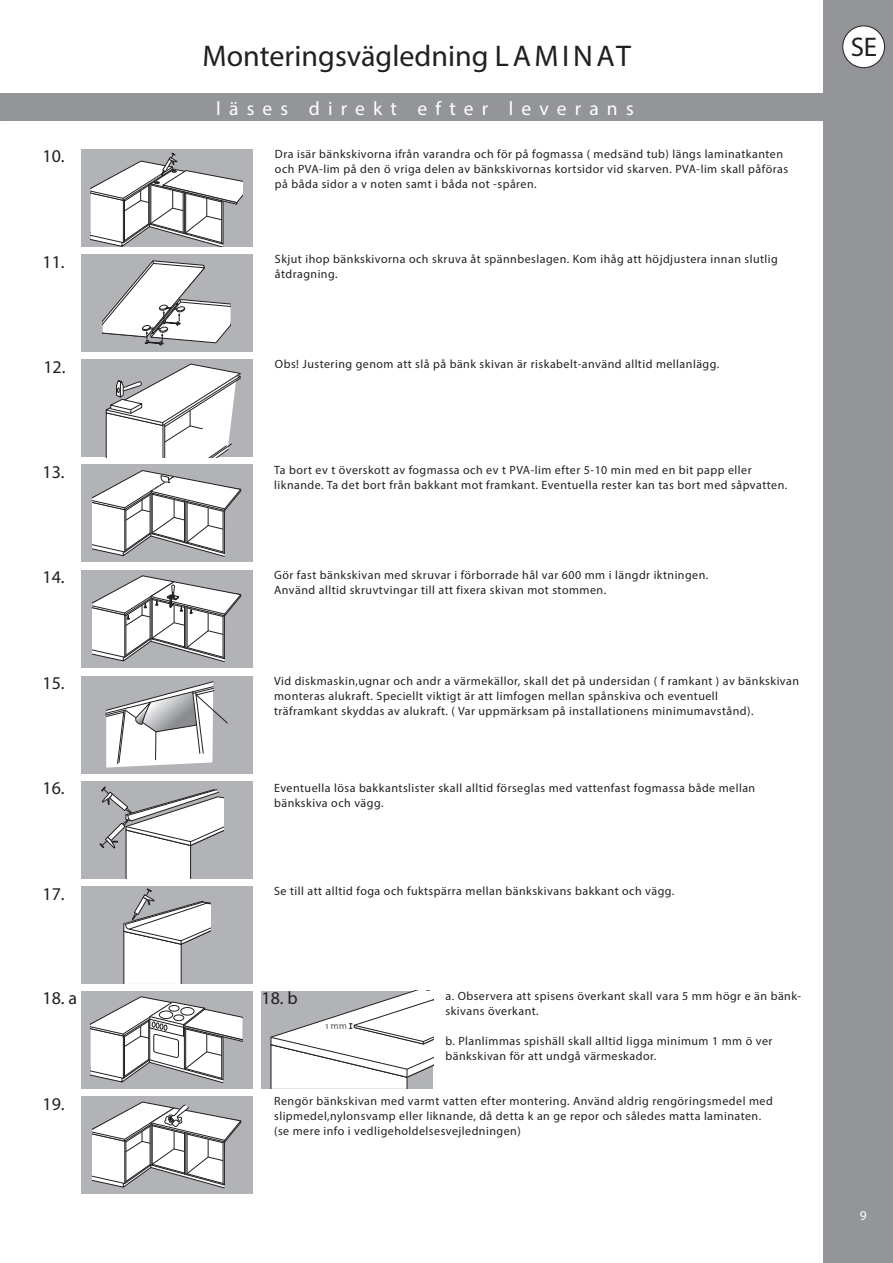
<style>
.page{position:relative;width:893px;height:1263px;background:#fff}
.page>*{position:absolute;margin:0;border:0;box-sizing:border-box;transform-origin:0 0}
.Normal{font:30px "Myriad Pro";color:#231f20}
.Normal-2{font:27px "Myriad Pro";color:#231f20}
.Normal-3{font:19.5px "Myriad Pro";letter-spacing:.42em;color:#fff}
.Normal-4{font:18px "Myriad Pro";color:#231f20}
.t1{font:13.5px "Myriad Pro";color:#fff}
.Brød{font:12px/15px "Myriad Pro";letter-spacing:.04em;color:#231f20}
.t2{font:300 9.15px "The Mix";color:#231f20}
</style>
<div class="page">
<div style="left:823px;top:0;width:70px;height:1263px;background:#939598"></div>
<div style="left:843px;top:26px;width:41px;height:42px;background:#fff;border-radius:50%"></div>
<div style="left:842px;top:26px;width:43px;height:42px;border:1px solid #231f20;border-radius:50%"></div>
<div style="left:0;top:94px;width:838px;height:27px;background:#939598"></div>
<div style="left:81px;top:149px;width:171px;height:98px;background:#b2b3b7"></div>
<svg style="left:91px;top:153px;width:151px;height:94px"></svg>
<div style="left:81px;top:254px;width:171px;height:98px;background:#b2b3b7"></div>
<svg style="left:103px;top:261px;width:127px;height:84px"></svg>
<div style="left:81px;top:465px;width:171px;height:97px;background:#b2b3b7"></div>
<svg style="left:92px;top:470px;width:149px;height:87px"></svg>
<div style="left:81px;top:570px;width:171px;height:98px;background:#b2b3b7"></div>
<svg style="left:92px;top:575px;width:149px;height:87px"></svg>
<div style="left:81px;top:991px;width:171px;height:98px;background:#b2b3b7"></div>
<svg style="left:91px;top:996px;width:151px;height:87px"></svg>
<div style="left:261px;top:991px;width:172px;height:98px;background:#b2b3b7"></div>
<svg style="left:270px;top:991px;width:163px;height:98px"></svg>
<div style="left:81px;top:1096px;width:171px;height:98px;background:#b2b3b7"></div>
<svg style="left:92px;top:1101px;width:149px;height:88px"></svg>
<div style="left:81px;top:676px;width:171px;height:97px;background:#b2b3b7"></div>
<svg style="left:105px;top:681px;width:123px;height:86px"></svg>
<div style="left:81px;top:886px;width:171px;height:98px;background:#b2b3b7"></div>
<svg style="left:123px;top:889px;width:88px;height:95px"></svg>
<div style="left:81px;top:781px;width:171px;height:98px;background:#b2b3b7"></div>
<svg style="left:99px;top:786px;width:125px;height:93px"></svg>
<div style="left:82px;top:359px;width:171px;height:98px;background:#b2b3b7"></div>
<svg style="left:105px;top:363px;width:136px;height:94px"></svg>
<p class="Normal" style="left:203px;top:37px;width:430px">Monteringsvägledning LAMINAT</p>
<p class="Normal-3" style="left:216px;top:96px;width:419px">läses direkt efter leverans</p>
<p class="Normal-4" style="left:43px;top:145px;width:24px">10.</p>
<p class="Brød" style="left:275px;top:146px;width:510px">Dra isär bänkskivorna ifrån varandra och för på fogmassa ( medsänd tub) längs laminatkanten</p>
<p class="Brød" style="left:275px;top:161px;width:515px">och PVA-lim på den ö vriga delen av bänkskivornas kortsidor vid skarven. PVA-lim skall påföras</p>
<p class="Brød" style="left:275px;top:176px;width:263px">på båda sidor a v noten samt i båda not -spåren.</p>
<p class="Normal-4" style="left:43px;top:250px;width:24px">11.</p>
<p class="Brød" style="left:275px;top:251px;width:504px">Skjut ihop bänkskivorna och skruva åt spännbeslagen. Kom ihåg att höjdjustera innan slutlig</p>
<p class="Brød" style="left:275px;top:266px;width:64px">åtdragning.</p>
<p class="Normal-4" style="left:43px;top:356px;width:24px">12.</p>
<p class="Brød" style="left:275px;top:357px;width:446px">Obs! Justering genom att slå på bänk skivan är riskabelt-använd alltid mellanlägg.</p>
<p class="Normal-4" style="left:43px;top:461px;width:24px">13.</p>
<p class="Brød" style="left:274px;top:462px;width:479px">Ta bort ev t överskott av fogmassa och ev t PVA-lim efter 5-10 min med en bit papp eller</p>
<p class="Brød" style="left:274px;top:477px;width:515px">liknande. Ta det bort från bakkant mot framkant. Eventuella rester kan tas bort med såpvatten.</p>
<p class="Normal-4" style="left:43px;top:566px;width:24px">14.</p>
<p class="Brød" style="left:274px;top:567px;width:436px">Gör fast bänkskivan med skruvar i förborrade hål var 600 mm i längdr iktningen.</p>
<p class="Brød" style="left:274px;top:582px;width:334px">Använd alltid skruvtvingar till att fixera skivan mot stommen.</p>
<p class="Normal-4" style="left:43px;top:672px;width:24px">15.</p>
<p class="Brød" style="left:274px;top:673px;width:526px">Vid diskmaskin,ugnar och andr a värmekällor, skall det på undersidan ( f ramkant ) av bänkskivan</p>
<p class="Brød" style="left:274px;top:688px;width:445px">monteras alukraft. Speciellt viktigt är att limfogen mellan spånskiva och eventuell</p>
<p class="Brød" style="left:274px;top:703px;width:481px">träframkant skyddas av alukraft. ( Var uppmärksam på installationens minimumavstånd).</p>
<p class="Normal-4" style="left:43px;top:777px;width:24px">16.</p>
<p class="Brød" style="left:274px;top:780px;width:483px">Eventuella lösa bakkantslister skall alltid förseglas med vattenfast fogmassa både mellan</p>
<p class="Brød" style="left:274px;top:795px;width:111px">bänkskiva och vägg.</p>
<p class="Normal-4" style="left:43px;top:882px;width:24px">17.</p>
<p class="Brød" style="left:274px;top:883px;width:402px">Se till att alltid foga och fuktspärra mellan bänkskivans bakkant och vägg.</p>
<p class="Brød" style="left:445px;top:988px;width:357px">a. Observera att spisens överkant skall vara 5 mm högr e än bänk&shy;skivans överkant.</p>
<p class="Brød" style="left:445px;top:1033px;width:328px">b. Planlimmas spishäll skall alltid ligga minimum 1 mm ö ver</p>
<p class="Brød" style="left:445px;top:1048px;width:212px">bänkskivan för att undgå värmeskador.</p>
<p class="Brød" style="left:274px;top:1093px;width:500px">Rengör bänkskivan med varmt vatten efter montering. Använd aldrig rengöringsmedel med</p>
<p class="Brød" style="left:274px;top:1108px;width:489px">slipmedel,nylonsvamp eller liknande, då detta k an ge repor och således matta laminaten.</p>
<p class="Brød" style="left:274px;top:1123px;width:248px">(se mere info i vedligeholdelsesvejledningen)</p>
<p class="Normal-4" style="left:43px;top:987px;width:36px">18. a</p>
<p class="Normal-4" style="left:261px;top:987px;width:38px">18. b</p>
<p class="t2" style="left:326px;top:1018px;width:23px">1 mm</p>
<p class="Normal-4" style="left:43px;top:1092px;width:24px">19.</p>
<p class="Normal-2" style="left:851px;top:31px;width:28px">SE</p>
<p class="t1" style="left:860px;top:1207px;width:8px">9</p>
</div>
